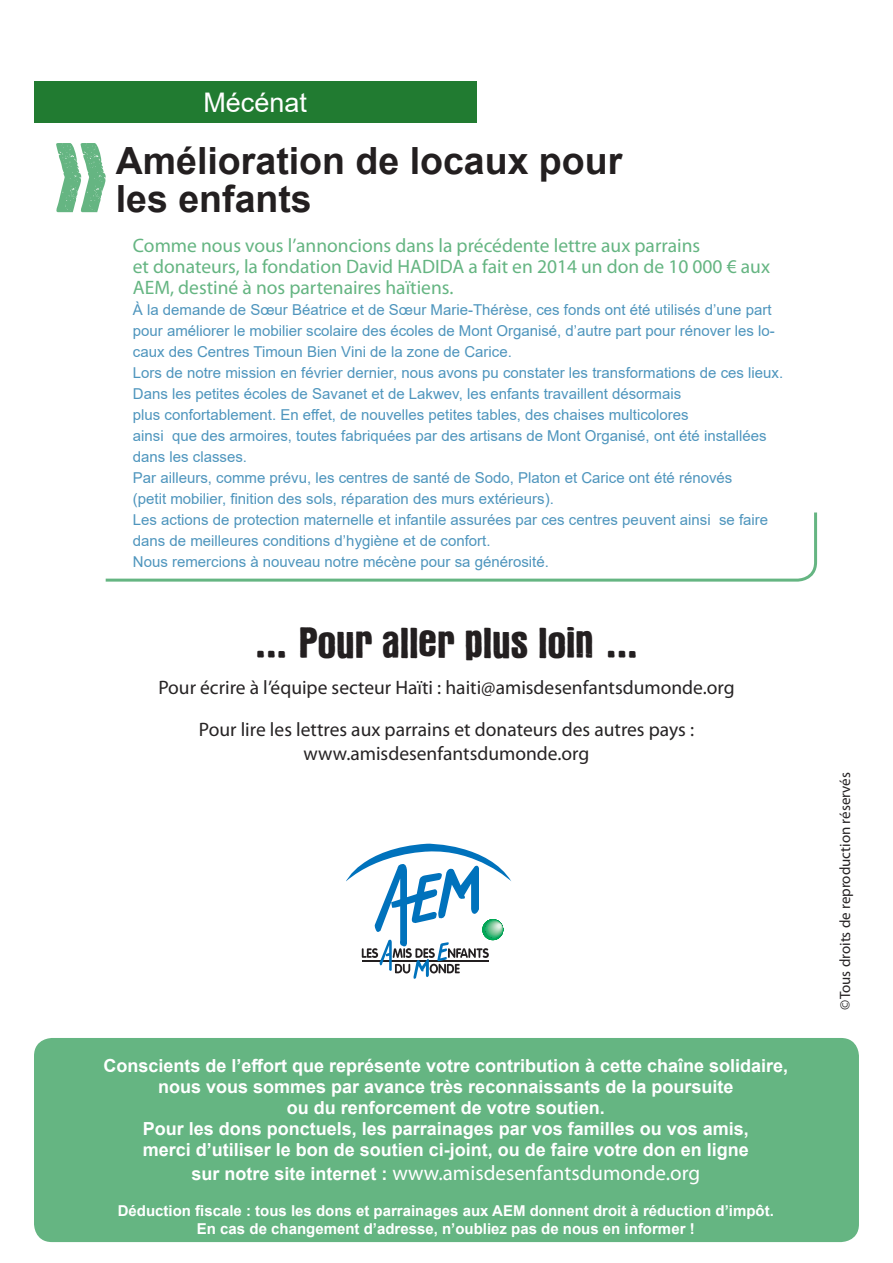
<style>
.page{position:relative;width:893px;height:1263px;background:#fff}
.page>*{position:absolute;margin:0;border:0;box-sizing:border-box;transform-origin:0 0}
.t1{font:45px "Victor";color:#231f20}
.t2{font:700 37.5px "Arial";color:#231f20}
.t3{font:27px "Arial";color:#fff}
.t4{font:21px "Myriad Pro";color:#fff}
.t5{font:19.5px/21px "Myriad Pro";color:#65b582}
.t6{font:19.5px "Myriad Pro";color:#262324}
.t7{font:700 18px "Arial";color:#fff}
.t8{font:15px/21px "Arial";color:#4e95bd}
.t9{font:700 15px "Arial";color:#fff}
.t10{font:15px "Myriad Pro";color:#262324}
.s1{font-family:"Arial";font-weight:700;font-size:18px}
</style>
<div class="page">
<div style="left:34px;top:81px;width:442px;height:41px;background:#217b31"></div>
<svg style="left:105px;top:512px;width:713px;height:70px"></svg>
<svg style="left:346px;top:843px;width:165px;height:136px"></svg>
<div style="left:34px;top:1038px;width:825px;height:204px;background:#65b582;border-radius:18px"></div>
<p class="t3" style="left:203px;top:83px;width:105px">Mécénat</p>
<p class="t2" style="left:116px;top:134px;width:508px">Amélioration de locaux pour</p>
<p class="t2" style="left:116px;top:172px;width:197px">les enfants</p>
<p class="t5" style="left:133px;top:234px;width:569px">Comme nous vous l’annoncions dans la précédente lettre aux parrains</p>
<p class="t5" style="left:133px;top:255px;width:639px">et donateurs, la fondation David HADIDA a fait en 2014 un don de 10 000 € aux<br>AEM, destiné à nos partenaires haïtiens.</p>
<p class="t8" style="left:133px;top:299px;width:643px">À la demande de Sœur Béatrice et de Sœur Marie-Thérèse, ces fonds ont été utilisés d’une part pour améliorer le mobilier scolaire des écoles de Mont Organisé, d’autre part pour rénover les lo&shy;caux des Centres Timoun Bien Vini de la zone de Carice.</p>
<p class="t8" style="left:133px;top:362px;width:652px">Lors de notre mission en février dernier, nous avons pu constater les transformations de ces lieux.</p>
<p class="t8" style="left:133px;top:383px;width:550px">Dans les petites écoles de Savanet et de Lakwev, les enfants travaillent désormais</p>
<p class="t8" style="left:133px;top:404px;width:557px">plus confortablement. En effet, de nouvelles petites tables, des chaises multicolores</p>
<p class="t8" style="left:133px;top:425px;width:635px">ainsi que des armoires, toutes fabriquées par des artisans de Mont Organisé, ont été installées dans les classes.</p>
<p class="t8" style="left:133px;top:467px;width:601px">Par ailleurs, comme prévu, les centres de santé de Sodo, Platon et Carice ont été rénovés</p>
<p class="t8" style="left:133px;top:488px;width:422px">(petit mobilier, finition des sols, réparation des murs extérieurs).</p>
<p class="t8" style="left:133px;top:509px;width:637px">Les actions de protection maternelle et infantile assurées par ces centres peuvent ainsi se faire dans de meilleures conditions d’hygiène et de confort.</p>
<p class="t8" style="left:133px;top:551px;width:418px">Nous remercions à nouveau notre mécène pour sa générosité.</p>
<p class="t1" style="left:253px;top:620px;width:388px">… Pour aller plus loin …</p>
<p class="t6" style="left:158px;top:676px;width:578px">Pour écrire à l’équipe secteur Haïti : haiti@amisdesenfantsdumonde.org</p>
<p class="t6" style="left:199px;top:718px;width:497px">Pour lire les lettres aux parrains et donateurs des autres pays :</p>
<p class="t6" style="left:304px;top:742px;width:287px">www.amisdesenfantsdumonde.org</p>
<p class="t7" style="left:103px;top:1053px;width:686px">Conscients de l’effort que représente votre contribution à cette chaîne solidaire,</p>
<p class="t7" style="left:158px;top:1074px;width:577px">nous vous sommes par avance très reconnaissants de la poursuite</p>
<p class="t7" style="left:287px;top:1095px;width:320px">ou du renforcement de votre soutien.</p>
<p class="t7" style="left:143px;top:1116px;width:608px">Pour les dons ponctuels, les parrainages par vos familles ou vos amis,</p>
<p class="t7" style="left:143px;top:1137px;width:608px">merci d’utiliser le bon de soutien ci-joint, ou de faire votre don en ligne</p>
<p class="t4" style="left:191px;top:1160px;width:510px"><span class="s1">sur notre site internet :</span> www.amisdesenfantsdumonde.org</p>
<p class="t9" style="left:118px;top:1200px;width:658px">Déduction fiscale : tous les dons et parrainages aux AEM donnent droit à réduction d’impôt.</p>
<p class="t9" style="left:197px;top:1218px;width:499px">En cas de changement d’adresse, n’oubliez pas de nous en informer !</p>
<p class="t10" style="left:836px;top:1009px;width:239px;rotate:-90deg">©Tous droits de reproduction réservés</p>
</div>
